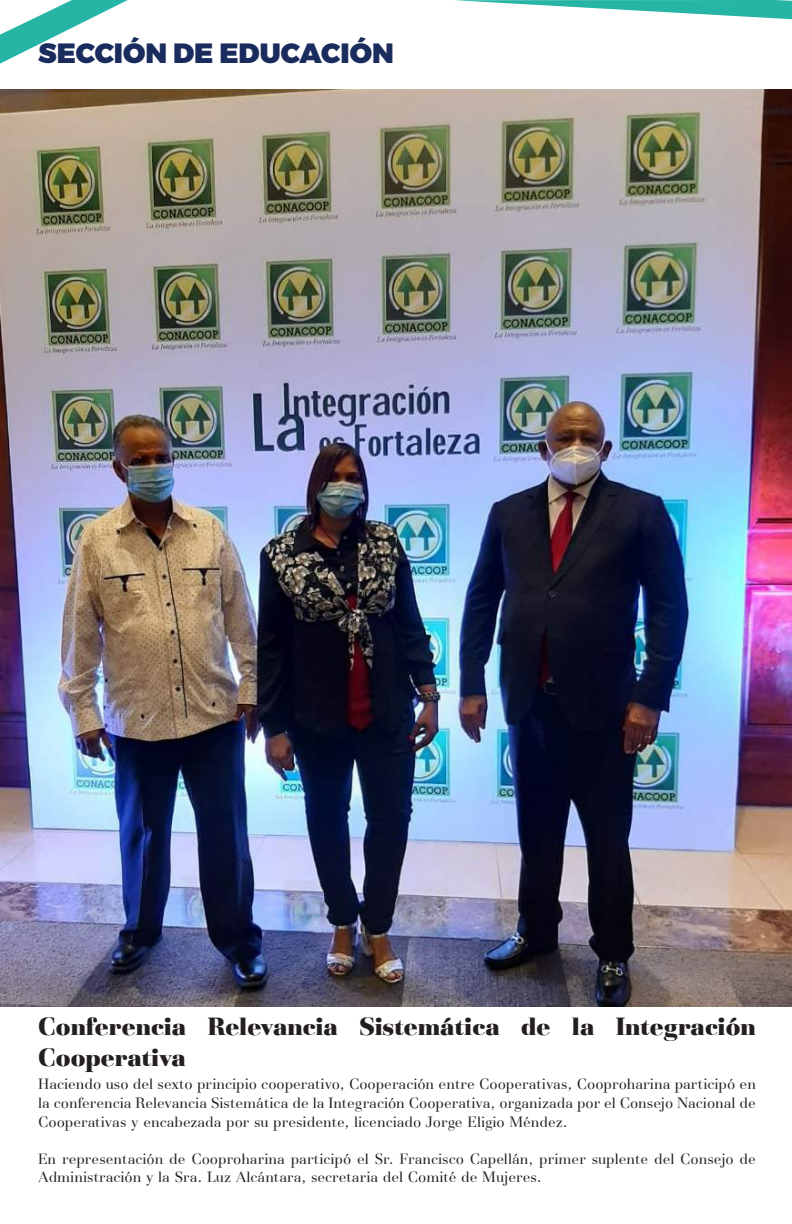
<style>
.page{position:relative;width:792px;height:1224px;background:#fff}
.page>*{position:absolute;margin:0;border:0;box-sizing:border-box;transform-origin:0 0}
.t1{font:900 27.9px "Montserrat";color:#192c5d}
.t2{font:900 25.9px/31.1px "Basilia";color:#241f1f}
.t3{font:15.5px/18.6px "Basilia";color:#241f1f;text-align:justify}
</style>
<div class="page">
<svg style="left:454px;top:0;width:338px;height:19px"></svg>
<svg style="left:0;top:0;width:128px;height:64px"></svg>
<img style="left:0;top:89px;width:791px;height:917px">
<h1 class="t1" style="left:38px;top:36px;width:357px">SECCIÓN DE EDUCACIÓN</h1>
<h2 class="t2" style="left:38px;top:1013px;width:719px">Conferencia Relevancia Sistemática de la Integración<br>Cooperativa</h2>
<p class="t3" style="left:38px;top:1075px;width:719px">Haciendo uso del sexto principio cooperativo, Cooperación entre Cooperativas, Cooproharina participó en la conferencia Relevancia Sistemática de la Integración Cooperativa, organizada por el Consejo Nacional de Cooperativas y encabezada por su presidente, licenciado Jorge Eligio Méndez.</p>
<p class="t3" style="left:38px;top:1150px;width:719px">En representación de Cooproharina participó el Sr. Francisco Capellán, primer suplente del Consejo de<br>Administración y la Sra. Luz Alcántara, secretaria del Comité de Mujeres.</p>
</div>
